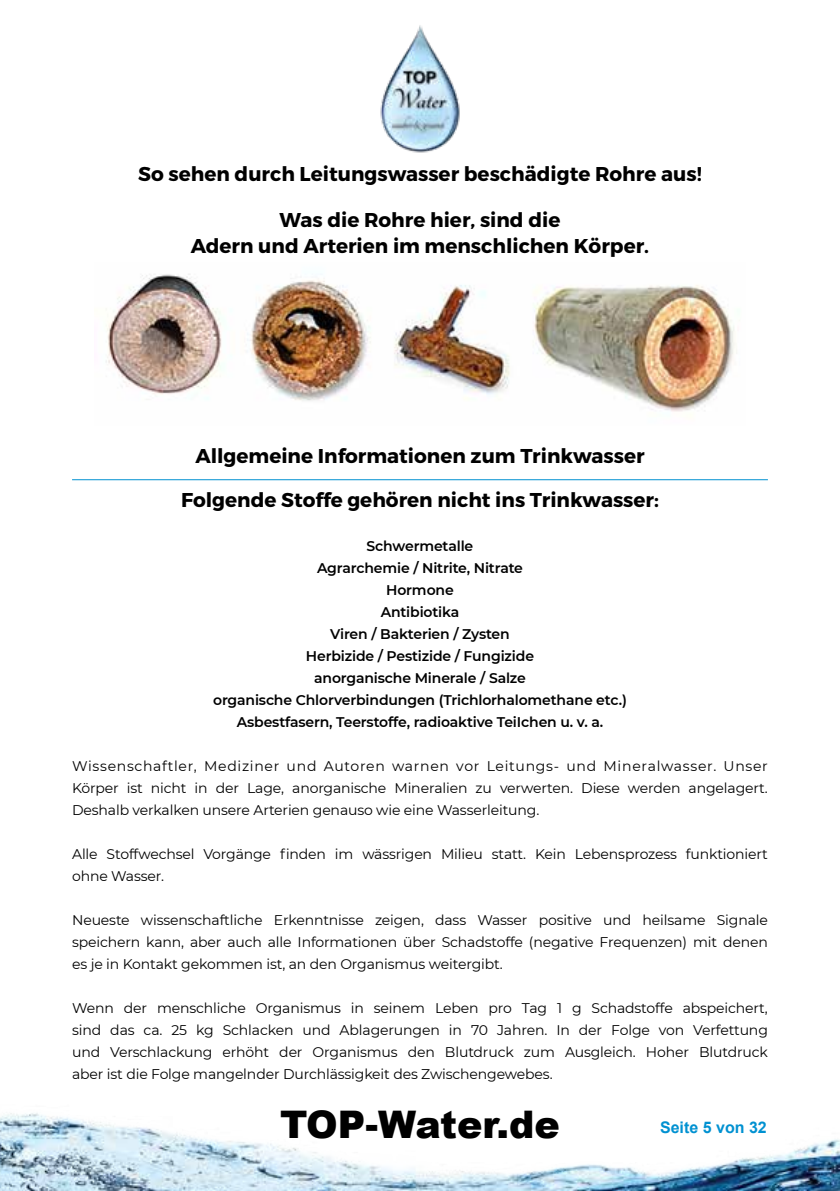
<style>
.page{position:relative;width:840px;height:1191px;background:#fff}
.page>*{position:absolute;margin:0;border:0;box-sizing:border-box;transform-origin:0 0}
.t1{font:900 38px "Arial";color:#000}
.t2{font:700 20px/26px "Montserrat";color:#000;text-align:center}
.t3{font:700 16px "Arial";color:#0091d1}
.t4{font:14px/22px "Montserrat";letter-spacing:-.01em;color:#000;text-align:justify}
.t5{font:600 14px/22px "Montserrat";letter-spacing:-.01em;color:#000;text-align:center}
</style>
<div class="page">
<img style="left:0;top:1113px;width:839px;height:78px">
<img style="left:380px;top:25px;width:80px;height:128px">
<img style="left:106px;top:274px;width:631px;height:138px">
<hr style="left:72px;top:479px;width:695px;height:1px;background:#0091d1">
<h2 class="t2" style="left:138px;top:161px;width:564px">So sehen durch Leitungswasser beschädigte Rohre aus!</h2>
<h2 class="t2" style="left:191px;top:207px;width:459px">Was die Rohre hier, sind die<br>Adern und Arterien im menschlichen Körper.</h2>
<h2 class="t2" style="left:195px;top:443px;width:450px">Allgemeine Informationen zum Trinkwasser</h2>
<h2 class="t2" style="left:181px;top:487px;width:479px">Folgende Stoffe gehören nicht ins Trinkwasser:</h2>
<p class="t5" style="left:213px;top:534px;width:415px">Schwermetalle<br>Agrarchemie / Nitrite, Nitrate<br>Hormone<br>Antibiotika<br>Viren / Bakterien / Zysten<br>Herbizide / Pestizide / Fungizide<br>anorganische Minerale / Salze<br>organische Chlorverbindungen (Trichlorhalomethane etc.)<br>Asbestfasern, Teerstoffe, radioaktive TeiIchen u. v. a.</p>
<p class="t4" style="left:72px;top:754px;width:697px">Wissenschaftler, Mediziner und Autoren warnen vor Leitungs- und Mineralwasser. Unser Körper ist nicht in der Lage, anorganische Mineralien zu verwerten. Diese werden angelagert.<br>Deshalb verkalken unsere Arterien genauso wie eine Wasserleitung.</p>
<p class="t4" style="left:72px;top:842px;width:697px">Alle Stoffwechsel Vorgänge finden im wässrigen Milieu statt. Kein Lebensprozess funktioniert ohne Wasser.</p>
<p class="t4" style="left:72px;top:908px;width:697px">Neueste wissenschaftliche Erkenntnisse zeigen, dass Wasser positive und heilsame Signale speichern kann, aber auch alle Informationen über Schadstoffe (negative Frequenzen) mit denen es je in Kontakt gekommen ist, an den Organismus weitergibt.</p>
<p class="t4" style="left:72px;top:996px;width:697px">Wenn der menschliche Organismus in seinem Leben pro Tag 1 g Schadstoffe abspeichert, sind das ca. 25 kg Schlacken und Ablagerungen in 70 Jahren. In der Folge von Verfettung und Verschlackung erhöht der Organismus den Blutdruck zum Ausgleich. Hoher Blutdruck aber ist die Folge mangelnder Durchlässigkeit des Zwischengewebes.</p>
<p class="t3" style="left:659px;top:1116px;width:108px">Seite 5 von 32</p>
<h1 class="t1" style="left:280px;top:1097px;width:281px">TOP-Water.de</h1>
</div>
